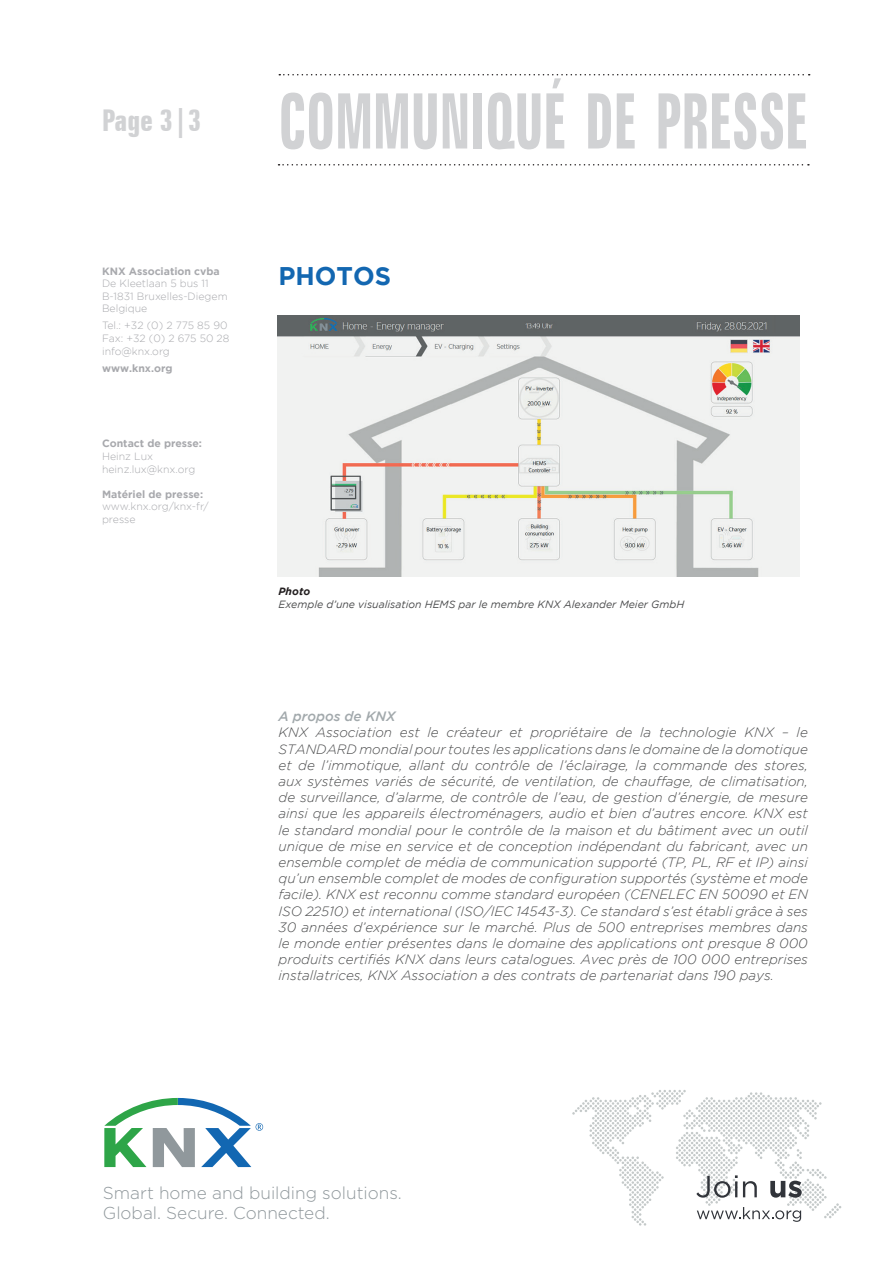
<style>
.page{position:relative;width:893px;height:1263px;background:#fff}
.page>*{position:absolute;margin:0;border:0;box-sizing:border-box;transform-origin:0 0}
.t1{font:700 extra-condensed 76.5px "Zurich BT";color:#d1d2d4;scale:.76 1}
.t2{font:700 extra-condensed 30px "Zurich BT";color:#d1d2d4}
.t3{font:700 25.5px "Gotham";color:#1367b1}
.t4{font:300 17.25px/20.4px "Gotham";color:#90989c}
.t5{font:italic 300 13.5px/16.2px "Gotham";color:#4b4c4d;text-align:justify}
.t6{font:italic 500 13.5px "Gotham";color:#a2a9ac}
.t7{font:300 10.5px/12.6px "Gotham";color:#a8a9ad}
.t8{font:700 10.5px "Gotham";color:#a8a9ad}
.t9{font:italic 10.5px "Gotham";color:#4b4c4d}
.t10{font:italic 700 10.5px "Gotham";color:#231f20}
</style>
<div class="page">
<svg style="left:279px;top:164px;width:530px;height:2px"></svg>
<svg style="left:279px;top:74px;width:531px;height:1px"></svg>
<svg style="left:104px;top:1098px;width:159px;height:69px"></svg>
<svg style="left:572px;top:1090px;width:269px;height:135px"></svg>
<img style="left:278px;top:316px;width:522px;height:261px">
<h2 class="t2" style="left:102px;top:103px;width:101px">Page 3|3</h2>
<p class="t8" style="left:102px;top:265px;width:119px">KNX Association cvba</p>
<p class="t7" style="left:102px;top:277px;width:127px">De Kleetlaan 5 bus 11<br>B-1831 Bruxelles-Diegem<br>Belgique</p>
<p class="t7" style="left:102px;top:319px;width:129px">Tel.: +32 (0) 2 775 85 90<br>Fax: +32 (0) 2 675 50 28 info@knx.org</p>
<p class="t8" style="left:102px;top:362px;width:72px">www.knx.org</p>
<p class="t8" style="left:102px;top:437px;width:102px">Contact de presse:</p>
<p class="t7" style="left:102px;top:450px;width:95px">Heinz Lux heinz.lux@knx.org</p>
<p class="t8" style="left:102px;top:488px;width:103px">Matériel de presse:</p>
<p class="t7" style="left:102px;top:500px;width:108px">www.knx.org/knx-fr/ presse</p>
<h1 class="t1" style="left:279px;top:78px;width:698px">COMMUNIQUÉ DE PRESSE</h1>
<h3 class="t3" style="left:279px;top:262px;width:114px">PHOTOS</h3>
<p class="t10" style="left:279px;top:585px;width:33px">Photo</p>
<p class="t9" style="left:279px;top:598px;width:407px">Exemple d’une visualisation HEMS par le membre KNX Alexander Meier GmbH</p>
<p class="t6" style="left:279px;top:709px;width:119px">A propos de KNX</p>
<p class="t5" style="left:279px;top:724px;width:531px">KNX Association est le créateur et propriétaire de la technologie KNX – le STANDARD mondial pour toutes les applications dans le domaine de la domotique et de l’immotique, allant du contrôle de l’éclairage, la commande des stores, aux systèmes variés de sécurité, de ventilation, de chauffage, de climatisation, de surveillance, d’alarme, de contrôle de l’eau, de gestion d’énergie, de mesure ainsi que les appareils électroménagers, audio et bien d’autres encore. KNX est le standard mondial pour le contrôle de la maison et du bâtiment avec un outil unique de mise en service et de conception indépendant du fabricant, avec un ensemble complet de média de communication supporté (TP, PL, RF et IP) ainsi qu’un ensemble complet de modes de configuration supportés (système et mode facile). KNX est reconnu comme standard européen (CENELEC EN 50090 et EN ISO 22510) et international (ISO/IEC 14543-3). Ce standard s’est établi grâce à ses 30 années d’expérience sur le marché. Plus de 500 entreprises membres dans le monde entier présentes dans le domaine des applications ont presque 8 000 produits certifiés KNX dans leurs catalogues. Avec près de 100 000 entreprises installatrices, KNX Association a des contrats de partenariat dans 190 pays.</p>
<p class="t4" style="left:103px;top:1182px;width:300px">Smart home and building solutions.<br>Global. Secure. Connected.</p>
</div>
